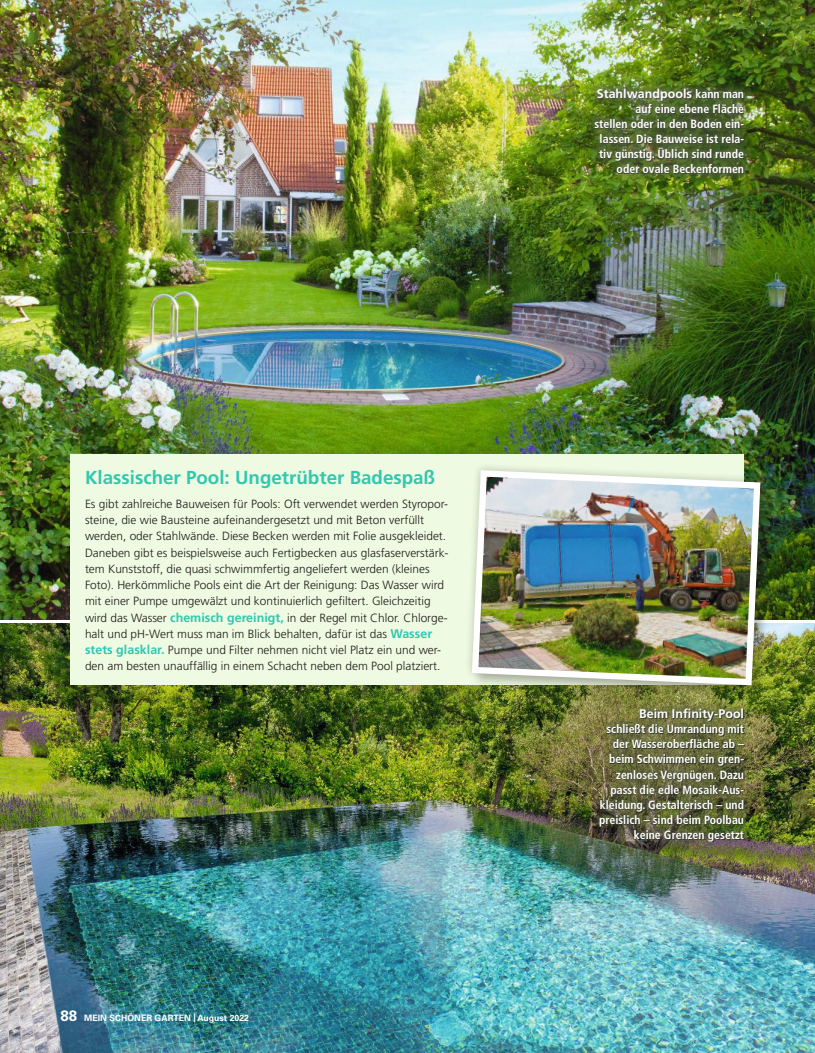
<style>
.page{position:relative;width:815px;height:1053px;background:#fff}
.page>*{position:absolute;margin:0;border:0;box-sizing:border-box;transform-origin:0 0}
.t1{font:700 18.75px "MSC Frutiger LT Pro";color:#32c7b1}
.t2{font:700 12.5px "MSC Frutiger LT Pro";color:#fff}
.t3{font:300 11.88px/16.2px "MSC Frutiger LT Pro";color:#1f1c19}
.t4{font:700 condensed 11.88px/15px "MSC Frutiger LT Pro";color:#fff;text-align:right}
.t5{font:700 8.75px "MSC Univers LT Pro 65";color:#fff}
.s1{font-weight:700;font-size:12.5px;color:#32c7b1}
.s2{font-size:15px}
.s3{font-stretch:condensed;font-size:11.88px}
</style>
<div class="page">
<img style="left:0;top:0;width:815px;height:619px">
<img style="left:0;top:624px;width:815px;height:428px">
<div style="left:71px;top:454px;width:673px;height:230px;background:#eefae1"></div>
<div style="left:471px;top:470px;width:304px;height:230px;background:#1f1c19;opacity:.25"></div>
<img style="left:463px;top:462px;width:306px;height:231px">
<img style="left:469px;top:467px;width:295px;height:221px">
<img style="left:590px;top:699px;width:163px;height:151px">
<img style="left:585px;top:79px;width:168px;height:104px">
<h1 class="t1" style="left:85px;top:466px;width:352px">Klassischer Pool: Ungetrübter Badespaß</h1>
<p class="t3" style="left:85px;top:495px;width:365px">Es gibt zahlreiche Bauweisen für Pools: Oft verwendet werden Styropor&shy;steine, die wie Bausteine aufeinandergesetzt und mit Beton verfüllt werden, oder Stahlwände. Diese Becken werden mit Folie ausgekleidet.<br>Daneben gibt es beispielsweise auch Fertigbecken aus glasfaserverstärk&shy;tem Kunststoff, die quasi schwimmfertig angeliefert werden (kleines Foto). Herkömmliche Pools eint die Art der Reinigung: Das Wasser wird mit einer Pumpe umgewälzt und kontinuierlich gefiltert. Gleichzeitig wird das Wasser <span class="s1">chemisch gereinigt,</span> in der Regel mit Chlor. Chlorge&shy;halt und pH-Wert muss man im Blick behalten, dafür ist das <span class="s1">Wasser stets glasklar.</span> Pumpe und Filter nehmen nicht viel Platz ein und wer&shy;den am besten unauffällig in einem Schacht neben dem Pool platziert.</p>
<p class="t5" style="left:60px;top:1011px;width:190px"><span class="s2">88</span> MEIN SCHÖNER GARTEN | August 2022</p>
<p class="t2" style="left:597px;top:86px;width:149px">Stahlwandpools <span class="s3">kann man</span></p>
<p class="t4" style="left:594px;top:101px;width:151px">auf eine ebene Fläche<br>stellen oder in den Boden ein&shy;lassen. Die Bauweise ist rela&shy;tiv günstig. Üblich sind runde oder ovale Beckenformen</p>
<p class="t2" style="left:639px;top:706px;width:106px">Beim Infinity-Pool</p>
<p class="t4" style="left:599px;top:721px;width:147px">schließt die Umrandung mit der Wasseroberfläche ab – beim Schwimmen ein gren&shy;zenloses Vergnügen. Dazu passt die edle Mosaik-Aus&shy;kleidung. Gestalterisch – und preislich – sind beim Poolbau keine Grenzen gesetzt</p>
</div>
